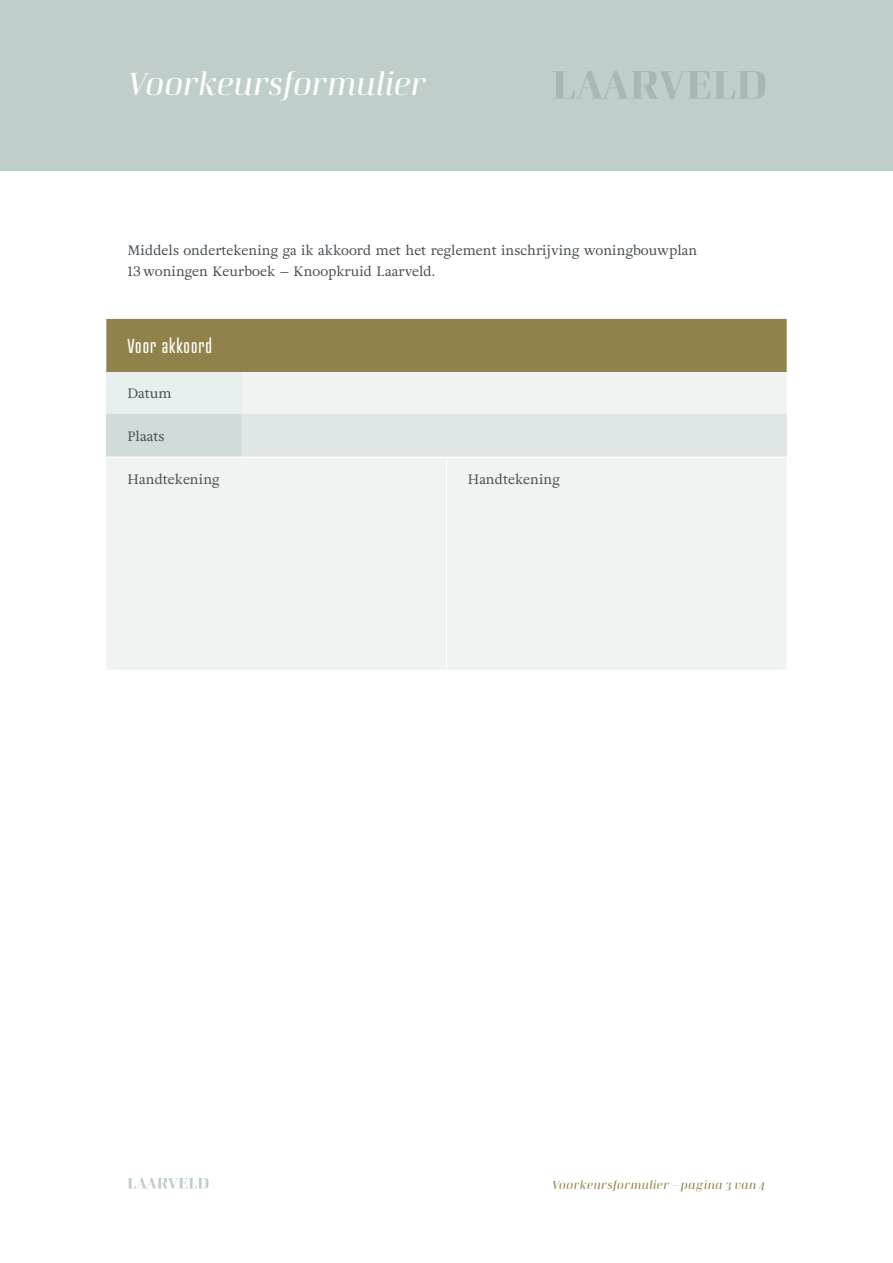
<style>
.page{position:relative;width:893px;height:1263px;background:#fff}
.page>*{position:absolute;margin:0;border:0;box-sizing:border-box;transform-origin:0 0}
.t1{font:italic 33px "Curve";letter-spacing:-.025em;color:#fff}
.t2{font:19.5px "Atrament";letter-spacing:.05em;color:#fff}
.t3{font:13.5px/21.3px "Adriane Text";color:#454e54}
.t4{font:italic 12px "Curve";letter-spacing:.02em;color:#90824a}
</style>
<div class="page">
<div style="left:0;top:0;width:893px;height:170px;background:#c0cecb"></div>
<svg style="left:553px;top:71px;width:212px;height:28px"></svg>
<div style="left:106px;top:319px;width:681px;height:53px;background:#90824a"></div>
<div style="left:106px;top:372px;width:681px;height:298px;background:#eff3f2"></div>
<div style="left:106px;top:415px;width:136px;height:42px;background:#d1dbda"></div>
<div style="left:242px;top:415px;width:545px;height:42px;background:#dfe6e5"></div>
<hr style="left:446px;top:458px;width:1px;height:212px;background:#fff">
<hr style="left:106px;top:457px;width:136px;height:1px;background:#fff">
<hr style="left:242px;top:457px;width:204px;height:1px;background:#fff">
<hr style="left:446px;top:457px;width:341px;height:1px;background:#fff">
<svg style="left:128px;top:1178px;width:80px;height:10px"></svg>
<h1 class="t1" style="left:128px;top:64px;width:300px">Voorkeursformulier</h1>
<p class="t3" style="left:128px;top:239px;width:571px">Middels ondertekening ga ik akkoord met het reglement inschrijving woningbouwplan<br>13 woningen Keurboek – Knoopkruid Laarveld.</p>
<h2 class="t2" style="left:128px;top:334px;width:86px">Voor akkoord</h2>
<p class="t3" style="left:128px;top:383px;width:46px">Datum</p>
<p class="t3" style="left:128px;top:425px;width:38px">Plaats</p>
<p class="t3" style="left:128px;top:469px;width:94px">Handtekening</p>
<p class="t3" style="left:468px;top:469px;width:94px">Handtekening</p>
<p class="t4" style="left:552px;top:1177px;width:215px">Voorkeursformulier – pagina 3 van 4</p>
</div>
